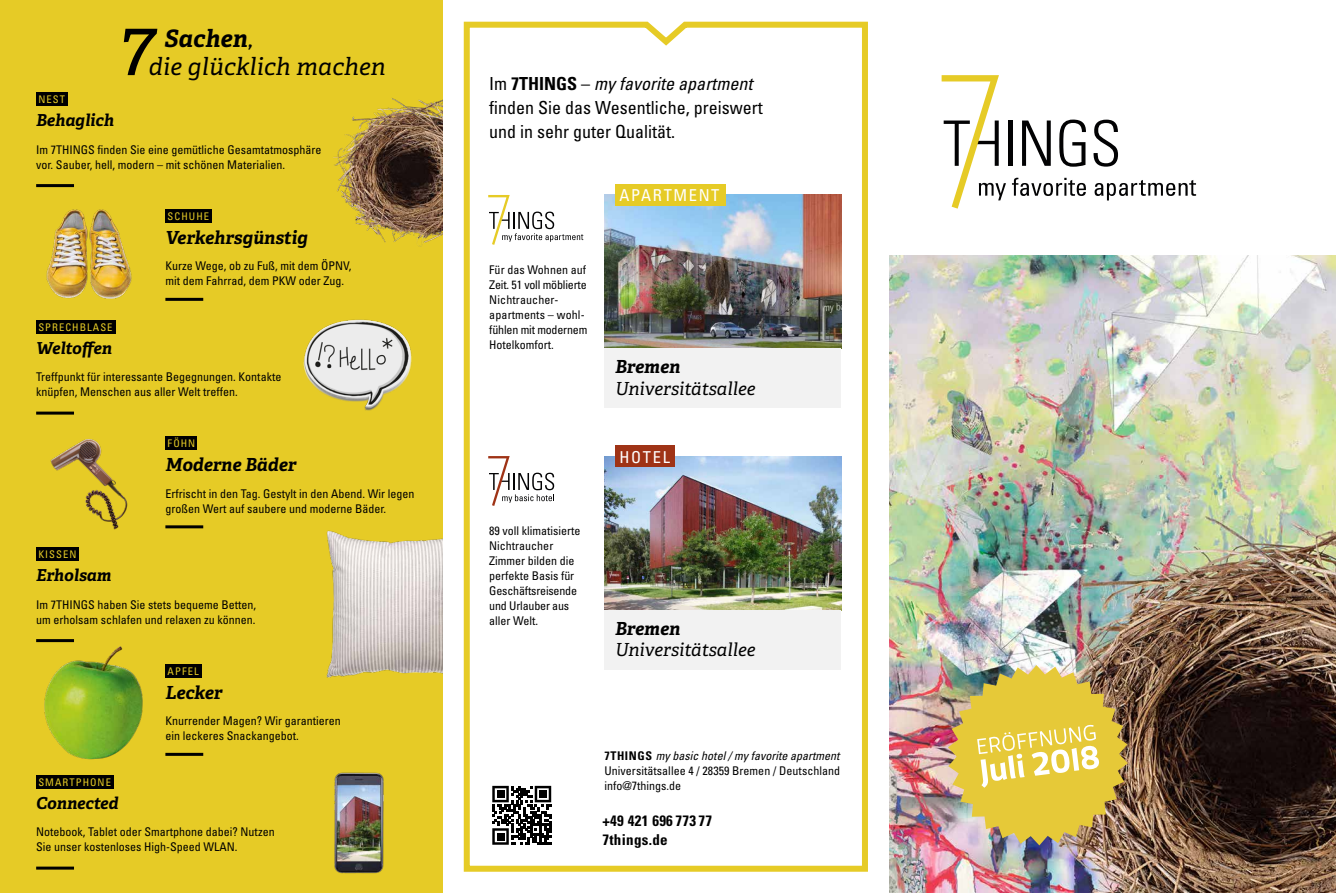
<style>
.page{position:relative;width:1336px;height:893px;background:#fff}
.page>*{position:absolute;margin:0;border:0;box-sizing:border-box;transform-origin:0 0}
.t1{font:italic 72.9px "Adelle";color:#000}
.t2{font:italic 24px "Adelle";letter-spacing:.01em;color:#000}
.t3{font:italic 700 24px "Adelle";letter-spacing:.01em;color:#000}
.t4{font:condensed 18px/24px "Univers";color:#000}
.t5{font:italic 700 18px "Adelle";color:#000}
.t6{font:italic 18px "Adelle";color:#000}
.t7{font:italic 700 16.5px "Adelle";color:#000}
.t8{font:condensed 16.35px "Univers";letter-spacing:.1em;color:#fff}
.t9{font:700 condensed 15px/19.5px "Univers";letter-spacing:.02em;color:#000}
.t10{font:condensed 12px/15px "Univers";color:#000}
.t11{font:condensed 10.5px "Univers";letter-spacing:.1em;color:#e6cb26}
.s1{font-weight:400}
.s2{font-weight:700}
.s3{font-style:italic}
</style>
<div class="page">
<img style="left:889px;top:255px;width:446px;height:638px">
<hr style="left:1008px;top:121px;width:4px;height:45px;background:#020203">
<svg style="left:1022px;top:121px;width:28px;height:45px"></svg>
<svg style="left:1059px;top:120px;width:26px;height:47px"></svg>
<svg style="left:1093px;top:120px;width:24px;height:47px"></svg>
<svg style="left:941px;top:75px;width:64px;height:134px"></svg>
<svg style="left:1012px;top:178px;width:73px;height:18px"></svg>
<svg style="left:1094px;top:180px;width:101px;height:20px"></svg>
<div style="left:0;top:0;width:442px;height:893px;background:#e6cb26"></div>
<div style="left:36px;top:93px;width:32px;height:13px;background:#000"></div>
<div style="left:36px;top:320px;width:79px;height:14px;background:#000"></div>
<div style="left:36px;top:548px;width:42px;height:13px;background:#000"></div>
<div style="left:36px;top:775px;width:78px;height:14px;background:#000"></div>
<div style="left:165px;top:209px;width:47px;height:13px;background:#000"></div>
<div style="left:165px;top:436px;width:32px;height:14px;background:#000"></div>
<div style="left:165px;top:664px;width:37px;height:13px;background:#000"></div>
<hr style="left:36px;top:184px;width:38px;height:3px;background:#000">
<hr style="left:36px;top:412px;width:38px;height:3px;background:#000">
<hr style="left:36px;top:639px;width:38px;height:3px;background:#000">
<hr style="left:36px;top:867px;width:38px;height:3px;background:#000">
<hr style="left:165px;top:298px;width:38px;height:3px;background:#000">
<hr style="left:165px;top:525px;width:38px;height:3px;background:#000">
<hr style="left:165px;top:753px;width:38px;height:3px;background:#000">
<img style="left:463px;top:21px;width:405px;height:851px">
<svg style="left:488px;top:456px;width:66px;height:50px"></svg>
<div style="left:487px;top:781px;width:68px;height:68px;background:#fff"></div>
<svg style="left:492px;top:786px;width:59px;height:59px"></svg>
<div style="left:497px;top:790px;width:7px;height:8px;background:#000"></div>
<div style="left:539px;top:790px;width:7px;height:8px;background:#000"></div>
<div style="left:497px;top:833px;width:7px;height:7px;background:#000"></div>
<img style="left:947px;top:665px;width:180px;height:180px">
<img style="left:333px;top:98px;width:109px;height:149px">
<img style="left:46px;top:209px;width:86px;height:90px">
<img style="left:303px;top:319px;width:109px;height:92px">
<img style="left:50px;top:439px;width:78px;height:90px">
<img style="left:326px;top:530px;width:116px;height:148px">
<img style="left:44px;top:646px;width:99px;height:114px">
<img style="left:334px;top:772px;width:50px;height:102px">
<p class="t11" style="left:38px;top:93px;width:28px">NEST</p>
<h3 class="t7" style="left:36px;top:108px;width:79px">Behaglich</h3>
<h2 class="t3" style="left:164px;top:21px;width:90px">Sachen<span class="s1">,</span></h2>
<h1 class="t1" style="left:119px;top:-9px;width:38px">7</h1>
<h2 class="t2" style="left:149px;top:49px;width:238px">die glücklich machen</h2>
<p class="t10" style="left:36px;top:142px;width:287px">Im 7THINGS finden Sie eine gemütliche Gesamtatmosphäre vor. Sauber, hell, modern – mit schönen Materialien.</p>
<p class="t11" style="left:168px;top:210px;width:43px">SCHUHE</p>
<h3 class="t5" style="left:165px;top:224px;width:144px">Verkehrsgünstig</h3>
<h3 class="t4" style="left:489px;top:71px;width:275px">Im <span class="s2">7THINGS</span> – <span class="s3">my favorite apartment </span>finden Sie das Wesentliche, preiswert und in sehr guter Qualität.</h3>
<h3 class="t8" style="left:619px;top:185px;width:101px">APARTMENT</h3>
<p class="t11" style="left:38px;top:320px;width:76px">SPRECHBLASE</p>
<h3 class="t7" style="left:36px;top:336px;width:77px">Weltoffen</h3>
<p class="t10" style="left:165px;top:258px;width:187px">Kurze Wege, ob zu Fuß, mit dem ÖPNV, mit dem Fahrrad, dem PKW oder Zug.</p>
<p class="t10" style="left:489px;top:262px;width:100px">Für das Wohnen auf<br>Zeit. 51 voll möblierte<br>Nichtraucher&shy;apartments – wohl&shy;fühlen mit modernem<br>Hotelkomfort.</p>
<p class="t10" style="left:36px;top:369px;width:247px">Treffpunkt für interessante Begegnungen. Kontakte knüpfen, Menschen aus aller Welt treffen.</p>
<p class="t11" style="left:168px;top:437px;width:29px">FÖHN</p>
<h3 class="t5" style="left:165px;top:452px;width:132px">Moderne Bäder</h3>
<p class="t11" style="left:38px;top:548px;width:39px">KISSEN</p>
<h3 class="t7" style="left:36px;top:563px;width:77px">Erholsam</h3>
<p class="t10" style="left:165px;top:486px;width:250px">Erfrischt in den Tag. Gestylt in den Abend. Wir legen großen Wert auf saubere und moderne Bäder.</p>
<p class="t10" style="left:36px;top:597px;width:221px">Im 7THINGS haben Sie stets bequeme Betten, um erholsam schlafen und relaxen zu können.</p>
<p class="t11" style="left:168px;top:664px;width:33px">APFEL</p>
<h3 class="t5" style="left:165px;top:679px;width:58px">Lecker</h3>
<p class="t11" style="left:38px;top:775px;width:74px">SMARTPHONE</p>
<h3 class="t7" style="left:36px;top:791px;width:84px">Connected</h3>
<p class="t10" style="left:165px;top:713px;width:177px">Knurrender Magen? Wir garantieren ein leckeres Snackangebot.</p>
<p class="t10" style="left:36px;top:824px;width:240px">Notebook, Tablet oder Smartphone dabei? Nutzen<br>Sie unser kostenloses High-Speed WLAN.</p>
<p class="t10" style="left:489px;top:523px;width:93px">89 voll klimatisierte<br>Nichtraucher<br>Zimmer bilden die perfekte Basis für<br>Geschäftsreisende und Urlauber aus aller Welt.</p>
<h3 class="t5" style="left:615px;top:354px;width:67px">Bremen</h3>
<h3 class="t6" style="left:615px;top:375px;width:142px">Universitätsallee</h3>
<h3 class="t8" style="left:619px;top:446px;width:52px">HOTEL</h3>
<h3 class="t5" style="left:615px;top:615px;width:67px">Bremen</h3>
<h3 class="t6" style="left:615px;top:637px;width:142px">Universitätsallee</h3>
<p class="t10" style="left:604px;top:748px;width:237px;text-align:justify"><span class="s2">7THINGS</span> <span class="s3">my basic hotel / my favorite apartment </span>Universitätsallee 4 / 28359 Bremen / Deutschland info@7things.de</p>
<p class="t9" style="left:602px;top:810px;width:111px">+49 421 696 773 77<br>7things.de</p>
</div>
